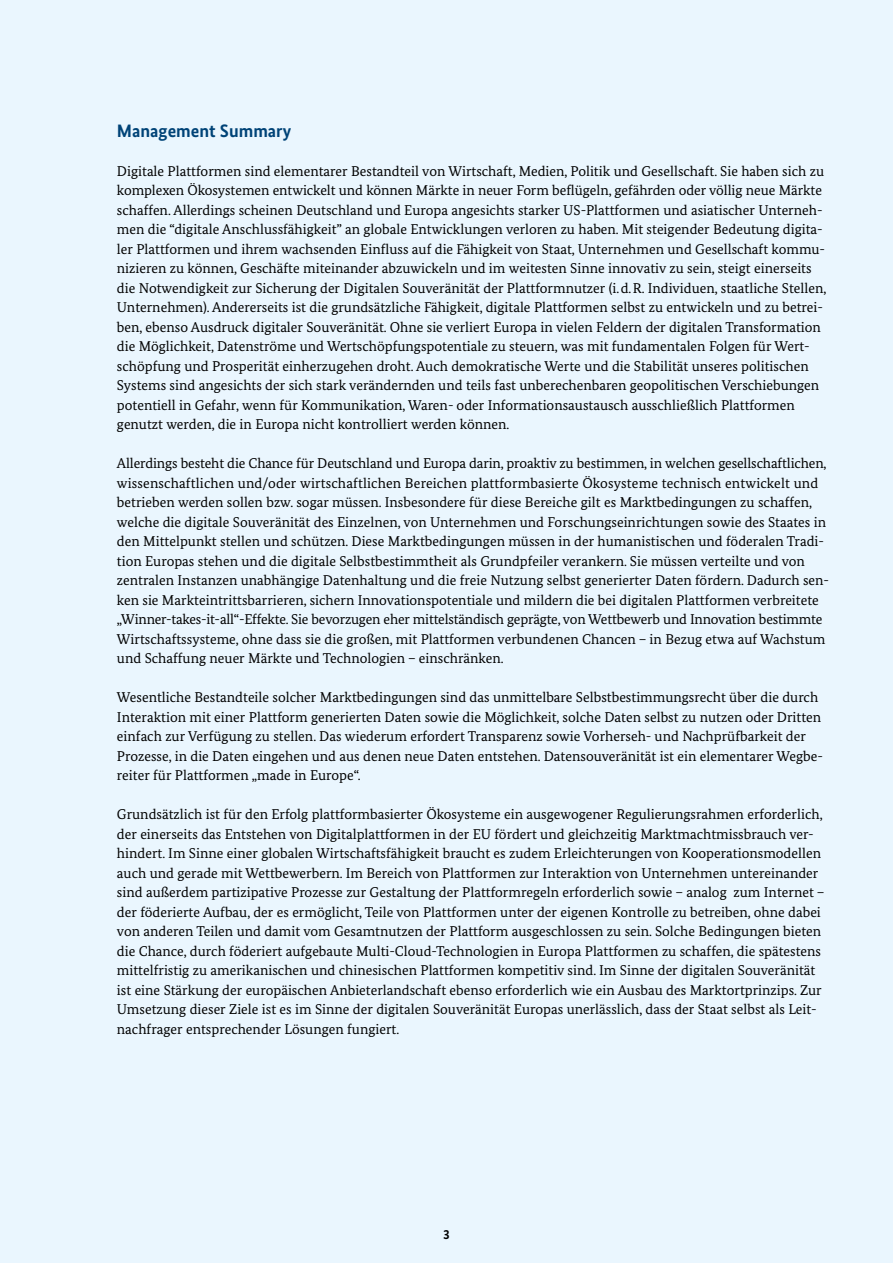
<style>
.page{position:relative;width:893px;height:1263px;background:#eaf6fe}
.page>*{position:absolute;margin:0;border:0;box-sizing:border-box;transform-origin:0 0}
.t1{font:700 18px "Bundes Sans";color:#004377}
.t2{font:14.25px/19.5px "Bundes Serif";color:#000}
.t3{font:700 13.5px "Bundes Sans";color:#000}
</style>
<div class="page">
<h3 class="t1" style="left:117px;top:119px;width:176px">Management Summary</h3>
<p class="t2" style="left:117px;top:161px;width:711px">Digitale Plattformen sind elementarer Bestandteil von Wirtschaft, Medien, Politik und Gesellschaft. Sie haben sich zu komplexen Ökosystemen entwickelt und können Märkte in neuer Form beflügeln, gefährden oder völlig neue Märkte schaffen. Allerdings scheinen Deutschland und Europa angesichts starker US-Plattformen und asiatischer Unterneh&shy;men die “digitale Anschlussfähigkeit” an globale Entwicklungen verloren zu haben. Mit steigender Bedeutung digita&shy;ler Plattformen und ihrem wachsenden Einfluss auf die Fähigkeit von Staat, Unternehmen und Gesellschaft kommu&shy;nizieren zu können, Geschäfte miteinander abzuwickeln und im weitesten Sinne innovativ zu sein, steigt einerseits die Notwendigkeit zur Sicherung der Digitalen Souveränität der Plattformnutzer (i.d.R. Individuen, staatliche Stellen, Unternehmen). Andererseits ist die grundsätzliche Fähigkeit, digitale Plattformen selbst zu entwickeln und zu betrei&shy;ben, ebenso Ausdruck digitaler Souveränität. Ohne sie verliert Europa in vielen Feldern der digitalen Transformation die Möglichkeit, Datenströme und Wertschöpfungspotentiale zu steuern, was mit fundamentalen Folgen für Wert&shy;schöpfung und Prosperität einherzugehen droht. Auch demokratische Werte und die Stabilität unseres politischen Systems sind angesichts der sich stark verändernden und teils fast unberechenbaren geopolitischen Verschiebungen potentiell in Gefahr, wenn für Kommunikation, Waren- oder Informationsaustausch ausschließlich Plattformen genutzt werden, die in Europa nicht kontrolliert werden können.</p>
<p class="t2" style="left:117px;top:453px;width:714px">Allerdings besteht die Chance für Deutschland und Europa darin, proaktiv zu bestimmen, in welchen gesellschaftlichen, wissenschaftlichen und/oder wirtschaftlichen Bereichen plattformbasierte Ökosysteme technisch entwickelt und betrieben werden sollen bzw. sogar müssen. Insbesondere für diese Bereiche gilt es Marktbedingungen zu schaffen, welche die digitale Souveränität des Einzelnen, von Unternehmen und Forschungseinrichtungen sowie des Staates in den Mittelpunkt stellen und schützen. Diese Marktbedingungen müssen in der humanistischen und föderalen Tradi&shy;tion Europas stehen und die digitale Selbstbestimmtheit als Grundpfeiler verankern. Sie müssen verteilte und von zentralen Instanzen unabhängige Datenhaltung und die freie Nutzung selbst generierter Daten fördern. Dadurch sen&shy;ken sie Markteintrittsbarrieren, sichern Innovationspotentiale und mildern die bei digitalen Plattformen verbreitete „Winner-takes-it-all“-Effekte. Sie bevorzugen eher mittelständisch geprägte, von Wettbewerb und Innovation bestimmte Wirtschaftssysteme, ohne dass sie die großen, mit Plattformen verbundenen Chancen – in Bezug etwa auf Wachstum und Schaffung neuer Märkte und Technologien – einschränken.</p>
<p class="t2" style="left:117px;top:687px;width:707px">Wesentliche Bestandteile solcher Marktbedingungen sind das unmittelbare Selbstbestimmungsrecht über die durch Interaktion mit einer Plattform generierten Daten sowie die Möglichkeit, solche Daten selbst zu nutzen oder Dritten einfach zur Verfügung zu stellen. Das wiederum erfordert Transparenz sowie Vorherseh- und Nachprüfbarkeit der Prozesse, in die Daten eingehen und aus denen neue Daten entstehen. Datensouveränität ist ein elementarer Wegbe&shy;reiter für Plattformen „made in Europe“.</p>
<p class="t2" style="left:117px;top:804px;width:709px">Grundsätzlich ist für den Erfolg plattformbasierter Ökosysteme ein ausgewogener Regulierungsrahmen erforderlich, der einerseits das Entstehen von Digitalplattformen in der EU fördert und gleichzeitig Marktmachtmissbrauch ver&shy;hindert. Im Sinne einer globalen Wirtschaftsfähigkeit braucht es zudem Erleichterungen von Kooperationsmodellen auch und gerade mit Wettbewerbern. Im Bereich von Plattformen zur Interaktion von Unternehmen untereinander sind außerdem partizipative Prozesse zur Gestaltung der Plattformregeln erforderlich sowie – analog zum Internet – der föderierte Aufbau, der es ermöglicht, Teile von Plattformen unter der eigenen Kontrolle zu betreiben, ohne dabei von anderen Teilen und damit vom Gesamtnutzen der Plattform ausgeschlossen zu sein. Solche Bedingungen bieten die Chance, durch föderiert aufgebaute Multi-Cloud-Technologien in Europa Plattformen zu schaffen, die spätestens mittelfristig zu amerikanischen und chinesischen Plattformen kompetitiv sind. Im Sinne der digitalen Souveränität ist eine Stärkung der europäischen Anbieterlandschaft ebenso erforderlich wie ein Ausbau des Marktortprinzips. Zur Umsetzung dieser Ziele ist es im Sinne der digitalen Souveränität Europas unerlässlich, dass der Staat selbst als Leit&shy;nachfrager entsprechender Lösungen fungiert.</p>
<p class="t3" style="left:443px;top:1226px;width:8px">3</p>
</div>
